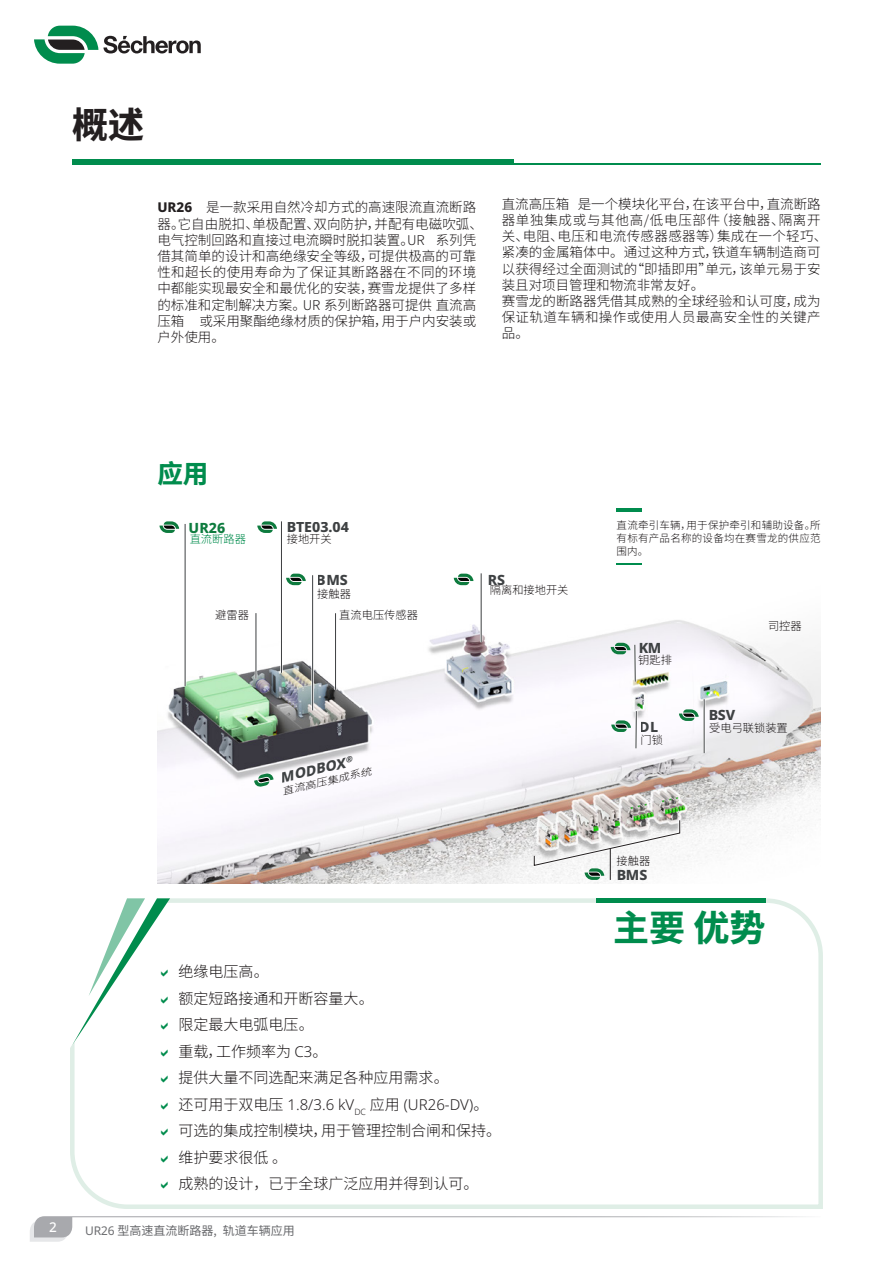
<style>
.page{position:relative;width:893px;height:1263px;background:#fff}
.page>*{position:absolute;margin:0;border:0;box-sizing:border-box;transform-origin:0 0}
.Benefits_Title{font:700 36px "Noto Sans SC";color:#008c4d}
.Title_H1{font:800 36px "Noto Sans SC";color:#231f20}
.Title_H2{font:800 25.5px "Noto Sans SC";color:#008c4d}
.t1{font:300 15px "Noto Sans SC";color:#231f20}
.t2{font:300 15px "Noto Sans";color:#231f20}
.t3{font:800 14.1px "Noto Sans";color:#3e4143}
.t4{font:800 14.1px "Noto Sans";color:#0d7b3e}
.t5{font:italic 800 13.95px "Noto Sans";color:#3e4143}
.t6{font:300 13.5px/16.2px "Noto Sans SC";letter-spacing:.005em;color:#231f20}
.t7{font:500 13.5px "Noto Sans";color:#fff}
.t8{font:12px "Noto Sans SC";color:#6c6d70}
.Body{font:300 11.25px "Noto Sans SC";color:#231f20}
.Body-2{font:300 11.25px "Noto Sans SC";color:#008c4d}
.Legend_or_Note{font:300 10.5px/12.6px "Noto Sans SC";letter-spacing:.025em;color:#231f20;text-align:justify}
.Body-3{font:italic 300 9.9px "Noto Sans SC";color:#231f20;scale:1.16 1}
.s1{font-family:"Noto Sans";font-weight:800}
.s2{font-family:"Noto Sans"}
.s3{font-family:"Noto Sans SC"}
.s4{font-weight:800}
</style>
<div class="page">
<svg style="left:34px;top:26px;width:167px;height:38px"></svg>
<svg style="left:30px;top:1216px;width:776px;height:26px"></svg>
<img style="left:157px;top:508px;width:664px;height:376px">
<hr style="left:634px;top:645px;width:2px;height:37px;background:#3e4143">
<hr style="left:635px;top:711px;width:2px;height:37px;background:#fff">
<hr style="left:636px;top:711px;width:1px;height:37px;background:#3e4143">
<hr style="left:703px;top:699px;width:2px;height:54px;background:#fff">
<hr style="left:704px;top:699px;width:1px;height:54px;background:#3e4143">
<hr style="left:184px;top:524px;width:2px;height:162px;background:#fff">
<hr style="left:185px;top:524px;width:1px;height:162px;background:#3e4143">
<hr style="left:280px;top:521px;width:3px;height:152px;background:#fff">
<hr style="left:281px;top:521px;width:1px;height:152px;background:#3e4143">
<hr style="left:334px;top:613px;width:3px;height:77px;background:#fff">
<hr style="left:335px;top:613px;width:1px;height:77px;background:#3e4143">
<hr style="left:255px;top:613px;width:2px;height:66px;background:#fff">
<hr style="left:256px;top:613px;width:1px;height:66px;background:#3e4143">
<hr style="left:311px;top:575px;width:3px;height:135px;background:#fff">
<hr style="left:312px;top:575px;width:1px;height:135px;background:#3e4143">
<hr style="left:480px;top:573px;width:2px;height:69px;background:#fff">
<hr style="left:481px;top:573px;width:1px;height:69px;background:#3e4143">
<svg style="left:286px;top:574px;width:20px;height:11px"></svg>
<svg style="left:454px;top:574px;width:19px;height:11px"></svg>
<svg style="left:159px;top:521px;width:20px;height:12px"></svg>
<svg style="left:257px;top:521px;width:20px;height:12px"></svg>
<svg style="left:611px;top:643px;width:19px;height:11px"></svg>
<svg style="left:611px;top:720px;width:20px;height:12px"></svg>
<svg style="left:679px;top:709px;width:20px;height:12px"></svg>
<svg style="left:532px;top:818px;width:150px;height:62px"></svg>
<svg style="left:254px;top:773px;width:19px;height:14px"></svg>
<hr style="left:72px;top:163px;width:749px;height:1px;background:#008c4d">
<hr style="left:72px;top:160px;width:442px;height:4px;background:#008c4d">
<svg style="left:70px;top:898px;width:753px;height:311px"></svg>
<hr style="left:596px;top:898px;width:169px;height:4px;background:#008c4d">
<hr style="left:617px;top:509px;width:25px;height:3px;background:#008c4d">
<svg style="left:617px;top:564px;width:25px;height:1px"></svg>
<svg style="left:70px;top:898px;width:101px;height:158px"></svg>
<svg style="left:161px;top:1075px;width:7px;height:8px"></svg>
<svg style="left:161px;top:1102px;width:7px;height:7px"></svg>
<svg style="left:161px;top:1128px;width:7px;height:8px"></svg>
<svg style="left:161px;top:1155px;width:7px;height:7px"></svg>
<svg style="left:161px;top:1181px;width:7px;height:8px"></svg>
<p class="Title_H1" style="left:72px;top:105px;width:73px">概述</p>
<p class="t6" style="left:157px;top:200px;width:327px"><span class="s1">UR26</span> 是一款采用自然冷却方式的高速限流直流断路器。它自由脱扣、单极配置、双向防护，并配有电磁吹弧、电气控制回路和直接过电流瞬时脱扣装置。UR 系列凭借其简单的设计和高绝缘安全等级，可提供极高的可靠性和超长的使用寿命为了保证其断路器在不同的环境中都能实现最安全和最优化的安装，赛雪龙提供了多样的标准和定制解决方案。UR 系列断路器可提供 直流高压箱 或采用聚酯绝缘材质的保护箱，用于户内安装或户外使用。</p>
<p class="t6" style="left:502px;top:196px;width:327px">直流高压箱 是一个模块化平台，在该平台中，直流断路器单独集成或与其他高/低电压部件（接触器、隔离开关、电阻、电压和电流传感器感器等）集成在一个轻巧、紧凑的金属箱体中。通过这种方式，铁道车辆制造商可以获得经过全面测试的“即插即用”单元，该单元易于安装且对项目管理和物流非常友好。</p>
<p class="t6" style="left:502px;top:293px;width:320px;text-align:justify">赛雪龙的断路器凭借其成熟的全球经验和认可度，成为保证轨道车辆和操作或使用人员最高安全性的关键产品。</p>
<p class="Title_H2" style="left:157px;top:459px;width:52px">应用</p>
<p class="t4" style="left:189px;top:517px;width:38px">UR26</p>
<p class="t3" style="left:286px;top:517px;width:64px">BTE03.04</p>
<p class="Body-2" style="left:190px;top:532px;width:58px">直流断路器</p>
<p class="Body" style="left:287px;top:532px;width:46px">接地开关</p>
<p class="t3" style="left:317px;top:570px;width:33px">BMS</p>
<p class="Body" style="left:317px;top:588px;width:35px">接触器</p>
<p class="Body" style="left:215px;top:609px;width:35px">避雷器</p>
<p class="Body" style="left:339px;top:609px;width:80px">直流电压传感器</p>
<p class="t5" style="left:278px;top:767px;width:76px;rotate:-13deg">MODBOX<sup>®</sup></p>
<p class="Body-3" style="left:281px;top:786px;width:80px;rotate:-13deg">直流高压集成系统</p>
<p class="t3" style="left:488px;top:569px;width:19px">RS</p>
<p class="Body" style="left:490px;top:584px;width:80px">隔离和接地开关</p>
<p class="t1" style="left:179px;top:963px;width:92px">绝缘电压高。</p>
<p class="t1" style="left:179px;top:990px;width:197px">额定短路接通和开断容量大。</p>
<p class="t1" style="left:179px;top:1016px;width:137px">限定最大电弧电压。</p>
<p class="t1" style="left:179px;top:1043px;width:150px">重载，工作频率为 <span class="s2">C3</span>。</p>
<p class="t1" style="left:179px;top:1069px;width:272px">提供大量不同选配来满足各种应用需求。</p>
<p class="t2" style="left:179px;top:1094px;width:311px"><span class="s3">还可用于双电压</span> 1.8/3.6 kV<sub>DC</sub> <span class="s3">应用</span> (UR26-DV)<span class="s3">。</span></p>
<p class="t1" style="left:179px;top:1122px;width:324px">可选的集成控制模块，用于管理控制合闸和保持。</p>
<p class="t1" style="left:179px;top:1149px;width:110px">维护要求很低 。</p>
<p class="t1" style="left:179px;top:1175px;width:302px">成熟的设计，已于全球广泛应用并得到认可。</p>
<p class="Legend_or_Note" style="left:617px;top:519px;width:206px">直流牵引车辆，用于保护牵引和辅助设备。所有标有产品名称的设备均在赛雪龙的供应范围内。</p>
<p class="t3" style="left:638px;top:638px;width:25px">KM</p>
<p class="Body" style="left:638px;top:653px;width:35px">钥匙排</p>
<p class="t3" style="left:640px;top:716px;width:20px">DL</p>
<p class="Body" style="left:640px;top:734px;width:24px">门锁</p>
<p class="t3" style="left:708px;top:704px;width:28px">BSV</p>
<p class="Body" style="left:768px;top:620px;width:35px">司控器</p>
<p class="Body" style="left:709px;top:722px;width:80px">受电弓联锁装置</p>
<p class="Body" style="left:617px;top:854px;width:35px">接触器</p>
<p class="t3" style="left:616px;top:864px;width:33px">BMS</p>
<p class="Benefits_Title" style="left:613px;top:907px;width:154px">主要 <span class="s4">优势</span></p>
<p class="t7" style="left:49px;top:1217px;width:9px">2</p>
<p class="t8" style="left:85px;top:1224px;width:211px"><span class="s2">UR26</span> 型高速直流断路器, 轨道车辆应用</p>
</div>
